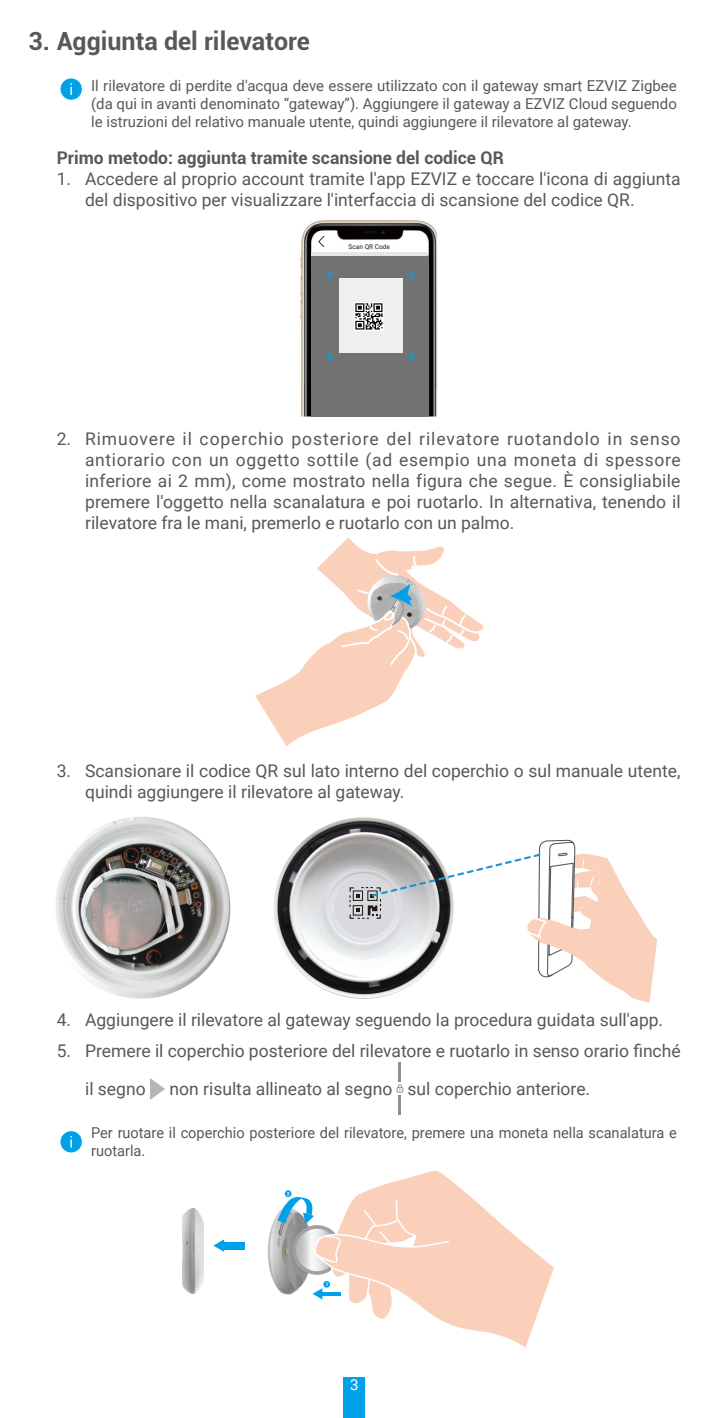
<style>
.page{position:relative;width:709px;height:1418px;background:#fff}
.page>*{position:absolute;margin:0;border:0;box-sizing:border-box;transform-origin:0 0}
.t1{font:700 25px "Roboto";color:#595857}
.t2{font:17.5px/21px "Roboto";color:#595857}
.t3{font:700 17.5px "Roboto";color:#595857}
.t4{font:15px/18px "Roboto";color:#595857;text-align:justify}
.t5{font:15px "Roboto";color:#fff}
.t6{font:6.5px "Roboto";color:#231916}
</style>
<div class="page">
<div style="left:344px;top:1376px;width:21px;height:41px;background:#00a1e9"></div>
<div style="left:60px;top:78px;width:22px;height:22px;background:#00a1e9;border-radius:50%"></div>
<svg style="left:70px;top:83px;width:2px;height:12px"></svg>
<img style="left:300px;top:220px;width:137px;height:196px">
<div style="left:311px;top:255px;width:117px;height:162px;background:#727272"></div>
<hr style="left:311px;top:252px;width:117px;height:3px;background:#e6e6e7">
<svg style="left:318px;top:236px;width:6px;height:11px"></svg>
<div style="left:339px;top:279px;width:63px;height:74px;background:#efeff0"></div>
<svg style="left:328px;top:273px;width:6px;height:6px"></svg>
<svg style="left:407px;top:273px;width:7px;height:6px"></svg>
<svg style="left:328px;top:352px;width:6px;height:7px"></svg>
<svg style="left:407px;top:352px;width:7px;height:7px"></svg>
<img style="left:355px;top:302px;width:28px;height:29px">
<svg style="left:255px;top:538px;width:229px;height:208px"></svg>
<img style="left:274px;top:817px;width:148px;height:181px">
<div style="left:334px;top:877px;width:61px;height:60px;background:#d9dadd;border-radius:50%"></div>
<svg style="left:349px;top:839px;width:308px;height:163px"></svg>
<img style="left:56px;top:817px;width:174px;height:181px">
<div style="left:86px;top:903px;width:5px;height:18px;background:#999697;border-radius:50%"></div>
<svg style="left:85px;top:904px;width:6px;height:20px"></svg>
<svg style="left:150px;top:1078px;width:15px;height:21px"></svg>
<svg style="left:396px;top:1062px;width:7px;height:52px"></svg>
<div style="left:60px;top:1131px;width:22px;height:21px;background:#00a1e9;border-radius:50%"></div>
<svg style="left:70px;top:1136px;width:2px;height:11px"></svg>
<img style="left:267px;top:1215px;width:10px;height:73px">
<div style="left:224px;top:1241px;width:20px;height:8px;background:#00a1e9"></div>
<svg style="left:213px;top:1239px;width:11px;height:12px"></svg>
<img style="left:182px;top:1208px;width:22px;height:85px">
<svg style="left:277px;top:1170px;width:277px;height:178px"></svg>
<svg style="left:186px;top:1233px;width:8px;height:18px"></svg>
<h1 class="t1" style="left:28px;top:23px;width:283px">3. Aggiunta del rilevatore</h1>
<p class="t4" style="left:91px;top:76px;width:587px">Il rilevatore di perdite d'acqua deve essere utilizzato con il gateway smart EZVIZ Zigbee (da qui in avanti denominato “gateway”). Aggiungere il gateway a EZVIZ Cloud seguendo le istruzioni del relativo manuale utente, quindi aggiungere il rilevatore al gateway.</p>
<p class="t3" style="left:57px;top:146px;width:448px">Primo metodo: aggiunta tramite scansione del codice QR</p>
<p class="t2" style="left:85px;top:168px;width:597px;text-indent:-28px">1. Accedere al proprio account tramite l'app EZVIZ e toccare l'icona di aggiunta del dispositivo per visualizzare l'interfaccia di scansione del codice QR.</p>
<p class="t6" style="left:348px;top:242px;width:43px">Scan QR Code</p>
<p class="t2" style="left:85px;top:427px;width:597px;text-align:justify;text-indent:-28px">2. Rimuovere il coperchio posteriore del rilevatore ruotandolo in senso antiorario con un oggetto sottile (ad esempio una moneta di spessore inferiore ai 2 mm), come mostrato nella figura che segue. È consigliabile premere l'oggetto nella scanalatura e poi ruotarlo. In alternativa, tenendo il rilevatore fra le mani, premerlo e ruotarlo con un palmo.</p>
<p class="t2" style="left:85px;top:759px;width:597px;text-indent:-28px">3. Scansionare il codice QR sul lato interno del coperchio o sul manuale utente, quindi aggiungere il rilevatore al gateway.</p>
<p class="t2" style="left:57px;top:1009px;width:608px">4. Aggiungere il rilevatore al gateway seguendo la procedura guidata sull'app.</p>
<p class="t2" style="left:85px;top:1030px;width:597px;line-height:38.2px;text-indent:-28px">5. Premere il coperchio posteriore del rilevatore e ruotarlo in senso orario finché il segno</p>
<p class="t2" style="left:169px;top:1077px;width:422px">non risulta allineato al segno sul coperchio anteriore.</p>
<p class="t4" style="left:91px;top:1123px;width:587px">Per ruotare il coperchio posteriore del rilevatore, premere una moneta nella scanalatura e ruotarla.</p>
<p class="t5" style="left:350px;top:1373px;width:10px">3</p>
</div>
